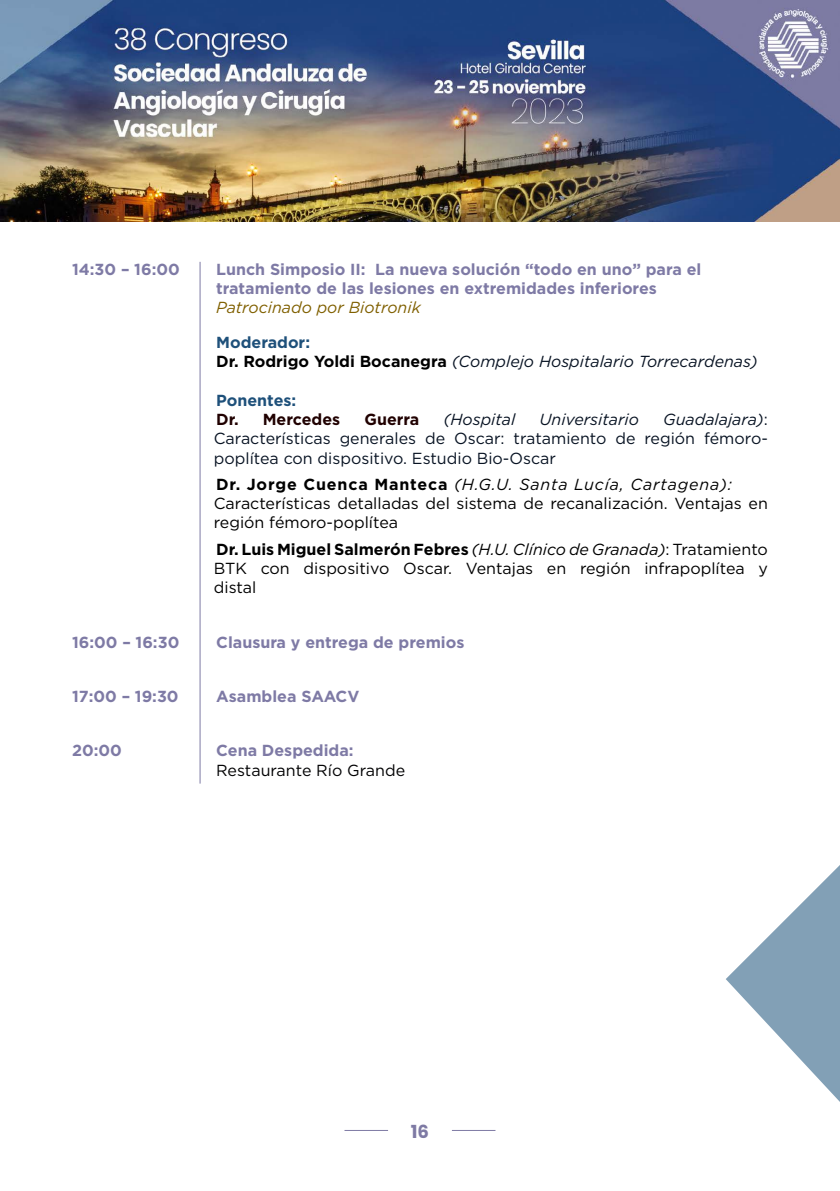
<style>
.page{position:relative;width:840px;height:1191px;background:#fff}
.page>*{position:absolute;margin:0;border:0;box-sizing:border-box;transform-origin:0 0}
.t1{font:700 18px "Poppins";color:#7e7aa4}
.t2{font:16px/19.2px "Gotham";color:#000}
.t3{font:700 16px/19.2px "Gotham";color:#7e7aa5}
.t4{font:16px/19.2px "Gotham";color:#081323;text-align:justify}
.t5{font:italic 16px/19.2px "Gotham";color:#081323}
.t6{font:italic 16px "Gotham";color:#806000}
.t7{font:16px "Gotham";color:#020203}
.t8{font:700 16px "Gotham";color:#200000}
.t9{font:700 16px "Gotham";color:#1e507a}
.s1{font-weight:700;font-style:normal;color:#1e507a}
.s2{font-weight:700;font-style:normal;color:#000}
.s3{font-style:italic}
.s4{font-weight:700}
</style>
<div class="page">
<img style="left:0;top:0;width:839px;height:221px">
<hr style="left:344px;top:1130px;width:44px;height:1px;background:#7e7aa4">
<hr style="left:451px;top:1130px;width:44px;height:1px;background:#7e7aa4">
<hr style="left:199px;top:262px;width:1px;height:521px;background:#7e7aa5">
<svg style="left:726px;top:866px;width:113px;height:235px"></svg>
<p class="t3" style="left:72px;top:259px;width:109px">14:30 – 16:00</p>
<p class="t3" style="left:216px;top:259px;width:486px">Lunch Simposio II: La nueva solución “todo en uno” para el tratamiento de las lesiones en extremidades inferiores</p>
<p class="t6" style="left:216px;top:297px;width:206px">Patrocinado por Biotronik</p>
<p class="t5" style="left:216px;top:333px;width:542px"><span class="s1">Moderador:<br></span><span class="s2">Dr. Rodrigo Yoldi Bocanegra</span> (Complejo Hospitalario Torrecardenas)</p>
<p class="t9" style="left:216px;top:389px;width:81px">Ponentes:</p>
<p class="t8" style="left:216px;top:409px;width:125px">Dr. Mercedes</p>
<p class="t8" style="left:364px;top:409px;width:56px">Guerra</p>
<p class="t5" style="left:443px;top:409px;width:73px">(Hospital</p>
<p class="t5" style="left:539px;top:409px;width:101px">Universitario</p>
<p class="t4" style="left:214px;top:409px;width:555px;text-indent:449px"><span class="s3">Guadalajara)</span>:<br>Características generales de Oscar: tratamiento de región fémoro&shy;poplítea con dispositivo. Estudio Bio-Oscar</p>
<p class="t2" style="left:214px;top:474px;width:555px"><span class="s4">Dr. Jorge Cuenca Manteca</span> <span class="s3">(H.G.U. Santa Lucía, Cartagena):<br></span>Características detalladas del sistema de recanalización. Ventajas en región fémoro-poplítea</p>
<p class="t2" style="left:214px;top:539px;width:555px;text-align:justify"><span class="s4">Dr. Luis Miguel Salmerón Febres</span> <span class="s3">(H.U. Clínico de Granada)</span>: Tratamiento BTK con dispositivo Oscar. Ventajas en región infrapoplítea y distal</p>
<p class="t3" style="left:72px;top:632px;width:109px">16:00 – 16:30</p>
<p class="t3" style="left:216px;top:632px;width:249px">Clausura y entrega de premios</p>
<p class="t3" style="left:72px;top:686px;width:108px">17:00 – 19:30</p>
<p class="t3" style="left:216px;top:686px;width:145px">Asamblea SAACV</p>
<p class="t3" style="left:72px;top:741px;width:51px">20:00</p>
<p class="t3" style="left:216px;top:741px;width:139px">Cena Despedida:</p>
<p class="t7" style="left:216px;top:759px;width:190px">Restaurante Río Grande</p>
<p class="t1" style="left:410px;top:1121px;width:20px">16</p>
</div>
